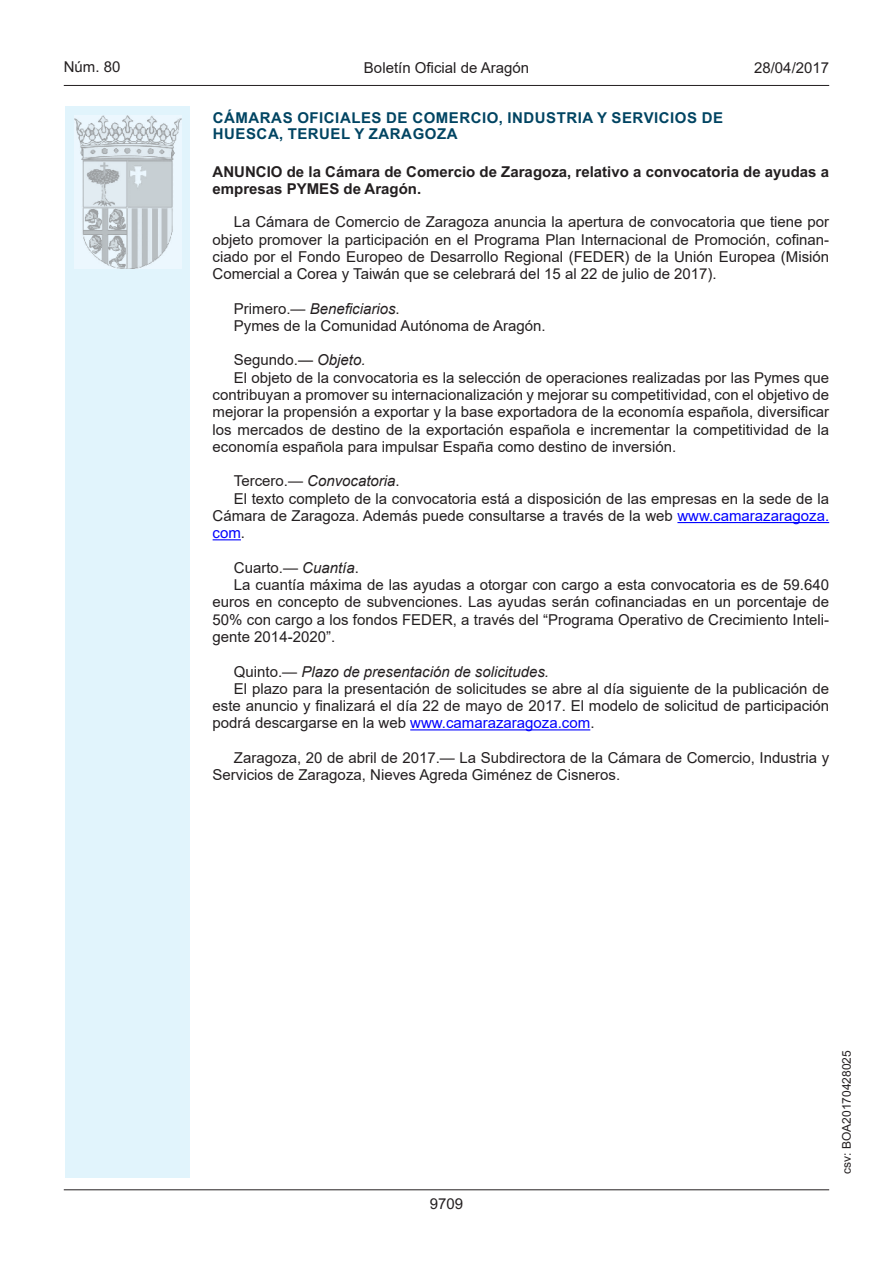
<style>
.page{position:relative;width:893px;height:1263px;background:#fff}
.page>*{position:absolute;margin:0;border:0;box-sizing:border-box;transform-origin:0 0}
.inicio_de_parrafo{font:15px/17.2px "Arial MT2";color:#231f20;text-align:justify}
.Titulo_text{font:700 15px/16.5px "Arial";color:#231f20}
.inicio_de_parrafo-2{font:italic 15px "Arial";color:#231f20}
.emisor_text{font:700 15px/16.5px "Arial";letter-spacing:.035em;color:#004462}
.estilo_head-c{font:15px "Arial MT2";color:#231f20}
.estilo_head-d{font:15px "Arial";color:#231f20}
.estilo_head-i{font:15px "Arial";color:#231f20}
.numero_pagina{font:15px "Arial";color:#231f20}
.estilo_head-i-2{font:12px "Arial";color:#231f20}
.s1{font-family:"Arial MT2";font-style:normal}
.s2{font-style:normal}
.s3{font-family:"Arial";font-style:italic}
.s4{color:#00f}
.s5{font-family:"Arial";color:#00f}
.s6{font-family:"Arial"}
</style>
<div class="page">
<div style="left:65px;top:106px;width:125px;height:1072px;background:#e1f4fc"></div>
<img style="left:75px;top:115px;width:106px;height:153px">
<hr style="left:64px;top:85px;width:765px;height:1px;background:#231f20">
<hr style="left:64px;top:1189px;width:765px;height:1px;background:#231f20">
<hr style="left:677px;top:522px;width:152px;height:1px;background:#00f">
<svg style="left:213px;top:539px;width:28px;height:1px"></svg>
<hr style="left:410px;top:729px;width:180px;height:1px;background:#00f">
<p class="estilo_head-i" style="left:64px;top:57px;width:58px">Núm. 80</p>
<p class="estilo_head-c" style="left:364px;top:57px;width:167px">Boletín Oficial de Aragón</p>
<p class="estilo_head-d" style="left:754px;top:57px;width:77px">28/04/2017</p>
<p class="emisor_text" style="left:213px;top:110px;width:512px">CÁMARAS OFICIALES DE COMERCIO, INDUSTRIA Y SERVICIOS DE<br>HUESCA, TERUEL Y ZARAGOZA</p>
<p class="Titulo_text" style="left:213px;top:164px;width:618px">ANUNCIO de la Cámara de Comercio de Zaragoza, relativo a convocatoria de ayudas a empresas PYMES de Aragón.</p>
<p class="inicio_de_parrafo" style="left:213px;top:213px;width:618px;text-indent:21px">La Cámara de Comercio de Zaragoza anuncia la apertura de convocatoria que tiene por objeto promover la participación en el Programa Plan Internacional de Promoción, cofinan&shy;ciado por el Fondo Europeo de Desarrollo Regional (FEDER) de la Unión Europea (Misión Comercial a Corea y Taiwán que se celebrará del 15 al 22 de julio de 2017).</p>
<p class="inicio_de_parrafo-2" style="left:234px;top:299px;width:167px"><span class="s1">Primero.—</span> Beneficiarios<span class="s2">.</span></p>
<p class="inicio_de_parrafo" style="left:234px;top:317px;width:313px">Pymes de la Comunidad Autónoma de Aragón.</p>
<p class="inicio_de_parrafo" style="left:234px;top:351px;width:133px">Segundo.<span class="s3">— Objeto.</span></p>
<p class="inicio_de_parrafo" style="left:213px;top:369px;width:618px;text-indent:21px">El objeto de la convocatoria es la selección de operaciones realizadas por las Pymes que contribuyan a promover su internacionalización y mejorar su competitividad, con el objetivo de mejorar la propensión a exportar y la base exportadora de la economía española, diversificar los mercados de destino de la exportación española e incrementar la competitividad de la economía española para impulsar España como destino de inversión.</p>
<p class="inicio_de_parrafo-2" style="left:234px;top:471px;width:167px"><span class="s1">Tercero.—</span> Convocatoria<span class="s2">.</span></p>
<p class="inicio_de_parrafo" style="left:213px;top:490px;width:618px;text-indent:21px">El texto completo de la convocatoria está a disposición de las empresas en la sede de la Cámara de Zaragoza. Además puede consultarse a través de la web <span class="s4">www.camarazaragoza. </span><span class="s5">com</span><span class="s6">.</span></p>
<p class="inicio_de_parrafo" style="left:234px;top:559px;width:127px">Cuarto.— <span class="s3">Cuantía</span><span class="s6">.</span></p>
<p class="inicio_de_parrafo" style="left:213px;top:576px;width:618px;text-indent:21px">La cuantía máxima de las ayudas a otorgar con cargo a esta convocatoria es de 59.640 euros en concepto de subvenciones. Las ayudas serán cofinanciadas en un porcentaje de 50% con cargo a los fondos FEDER, a través del “Programa Operativo de Crecimiento Inteli&shy;gente 2014-2020”.</p>
<p class="inicio_de_parrafo-2" style="left:234px;top:661px;width:317px"><span class="s1">Quinto.—</span> Plazo de presentación de solicitudes.</p>
<p class="inicio_de_parrafo" style="left:213px;top:680px;width:618px;text-indent:21px">El plazo para la presentación de solicitudes se abre al día siguiente de la publicación de este anuncio y finalizará el día 22 de mayo de 2017. El modelo de solicitud de participación podrá descargarse en la web <span class="s4">www.camarazaragoza.com</span><span class="s6">.</span></p>
<p class="inicio_de_parrafo" style="left:213px;top:749px;width:618px;text-indent:21px">Zaragoza, 20 de abril de 2017.— La Subdirectora de la Cámara de Comercio, Industria y<br>Servicios de Zaragoza, Nieves Agreda Giménez de Cisneros.</p>
<p class="numero_pagina" style="left:430px;top:1193px;width:35px">9709</p>
<p class="estilo_head-i-2" style="left:838px;top:1174px;width:125px;rotate:-90deg">csv: BOA20170428025</p>
</div>
